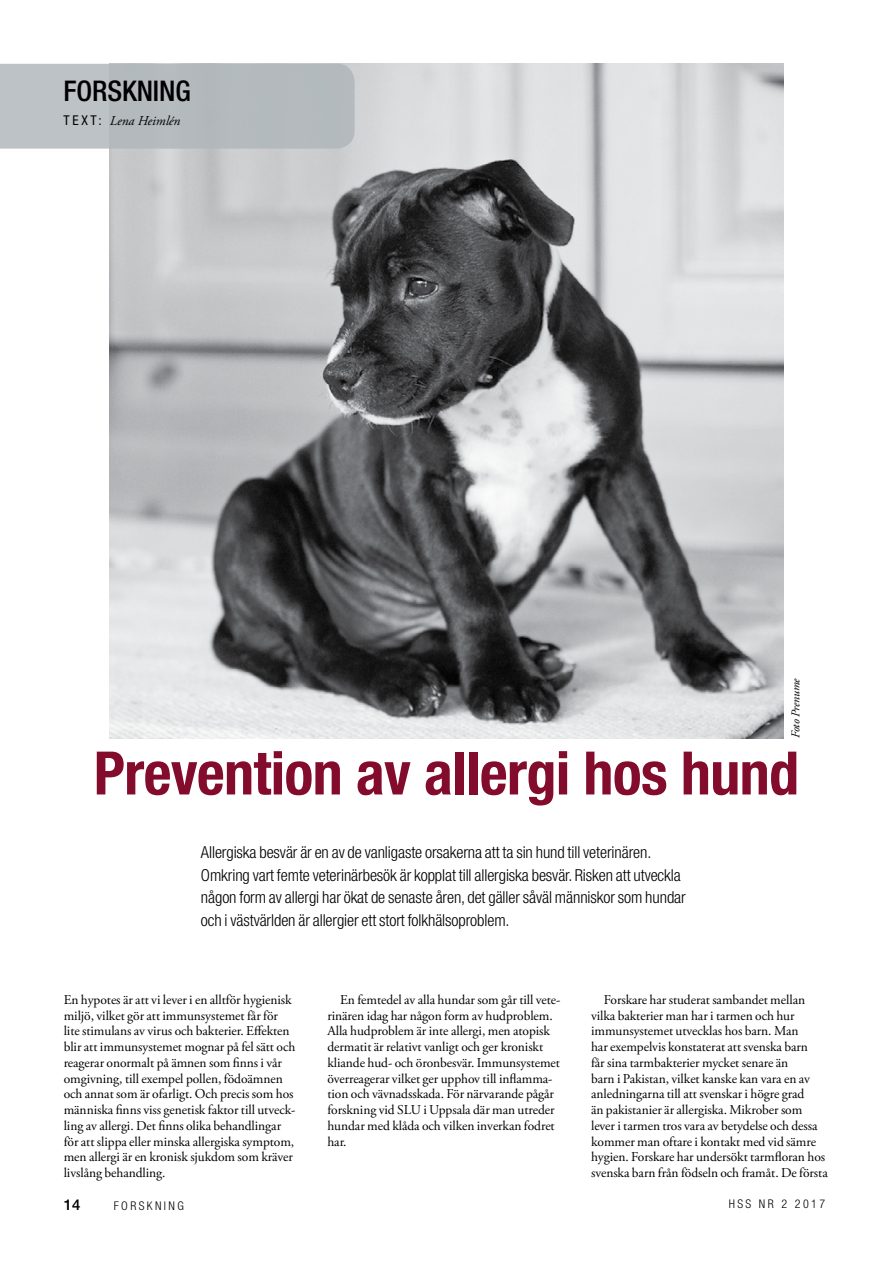
<style>
.page{position:relative;width:893px;height:1263px;background:#fff}
.page>*{position:absolute;margin:0;border:0;box-sizing:border-box;transform-origin:0 0}
.t1{font:700 condensed 60px "Helvetica Neue LT Std";letter-spacing:-.01em;color:#830b2c}
.t2{font:500 condensed 28.5px "Helvetica Neue LT Std";letter-spacing:-.005em;color:#000}
.t3{font:300 condensed 16.5px/22.5px "Helvetica Neue LT Std";letter-spacing:-.005em;color:#000}
.t4{font:500 15px "Helvetica Neue LT Std";color:#000}
.t5{font:13.5px/15.8px "Adobe Garamond Pro";letter-spacing:-.005em;color:#000}
.t6{font:italic 13.5px "Adobe Garamond Pro";letter-spacing:-.005em;color:#000}
.t7{font:300 condensed 12px "Helvetica Neue LT Std";letter-spacing:.2em;color:#000}
.t8{font:italic 12px "Adobe Garamond Pro";letter-spacing:-.005em;color:#000}
.s1{font-family:"Helvetica Neue LT Std";font-style:normal;font-stretch:condensed}
</style>
<div class="page">
<img style="left:109px;top:64px;width:675px;height:674px">
<div style="left:0;top:64px;width:355px;height:85px;background:#b4babe"></div>
<h2 class="t2" style="left:63px;top:74px;width:129px">FORSKNING</h2>
<p class="t6" style="left:63px;top:112px;width:118px"><span class="s1">T E X T:</span> Lena Heimlén</p>
<p class="t8" style="left:789px;top:738px;width:62px;rotate:-90deg">Foto Prenume</p>
<h1 class="t1" style="left:94px;top:737px;width:707px">Prevention av allergi hos hund</h1>
<p class="t3" style="left:201px;top:841px;width:486px">Allergiska besvär är en av de vanligaste orsakerna att ta sin hund till veterinären.<br>Omkring vart femte veterinärbesök är kopplat till allergiska besvär. Risken att utveckla någon form av allergi har ökat de senaste åren, det gäller såväl människor som hundar och i västvärlden är allergier ett stort folkhälsoproblem.</p>
<p class="t5" style="left:64px;top:992px;width:233px">En hypotes är att vi lever i en alltför hygienisk miljö, vilket gör att immunsystemet får för lite stimulans av virus och bakterier. Effekten blir att immunsystemet mognar på fel sätt och reagerar onormalt på ämnen som finns i vår omgivning, till exempel pollen, födoämnen och annat som är ofarligt. Och precis som hos människa finns viss genetisk faktor till utveck&shy;ling av allergi. Det finns olika behandlingar för att slippa eller minska allergiska symptom, men allergi är en kronisk sjukdom som kräver livslång behandling.</p>
<p class="t5" style="left:591px;top:992px;width:238px;text-indent:13px">Forskare har studerat sambandet mellan vilka bakterier man har i tarmen och hur immunsystemet utvecklas hos barn. Man<br>har exempelvis konstaterat att svenska barn<br>får sina tarmbakterier mycket senare än<br>barn i Pakistan, vilket kanske kan vara en av anledningarna till att svenskar i högre grad<br>än pakistanier är allergiska. Mikrober som lever i tarmen tros vara av betydelse och dessa kommer man oftare i kontakt med vid sämre hygien. Forskare har undersökt tarmfloran hos svenska barn från födseln och framåt. De första</p>
<p class="t5" style="left:327px;top:992px;width:235px;text-indent:13px">En femtedel av alla hundar som går till vete&shy;rinären idag har någon form av hudproblem.<br>Alla hudproblem är inte allergi, men atopisk dermatit är relativt vanligt och ger kroniskt kliande hud- och öronbesvär. Immunsystemet överreagerar vilket ger upphov till inflamma&shy;tion och vävnadsskada. För närvarande pågår forskning vid SLU i Uppsala där man utreder hundar med klåda och vilken inverkan fodret har.</p>
<p class="t4" style="left:64px;top:1195px;width:18px">14</p>
<p class="t7" style="left:729px;top:1197px;width:98px">HSS NR 2 2017</p>
<p class="t7" style="left:114px;top:1199px;width:72px">FORSKNING</p>
</div>
